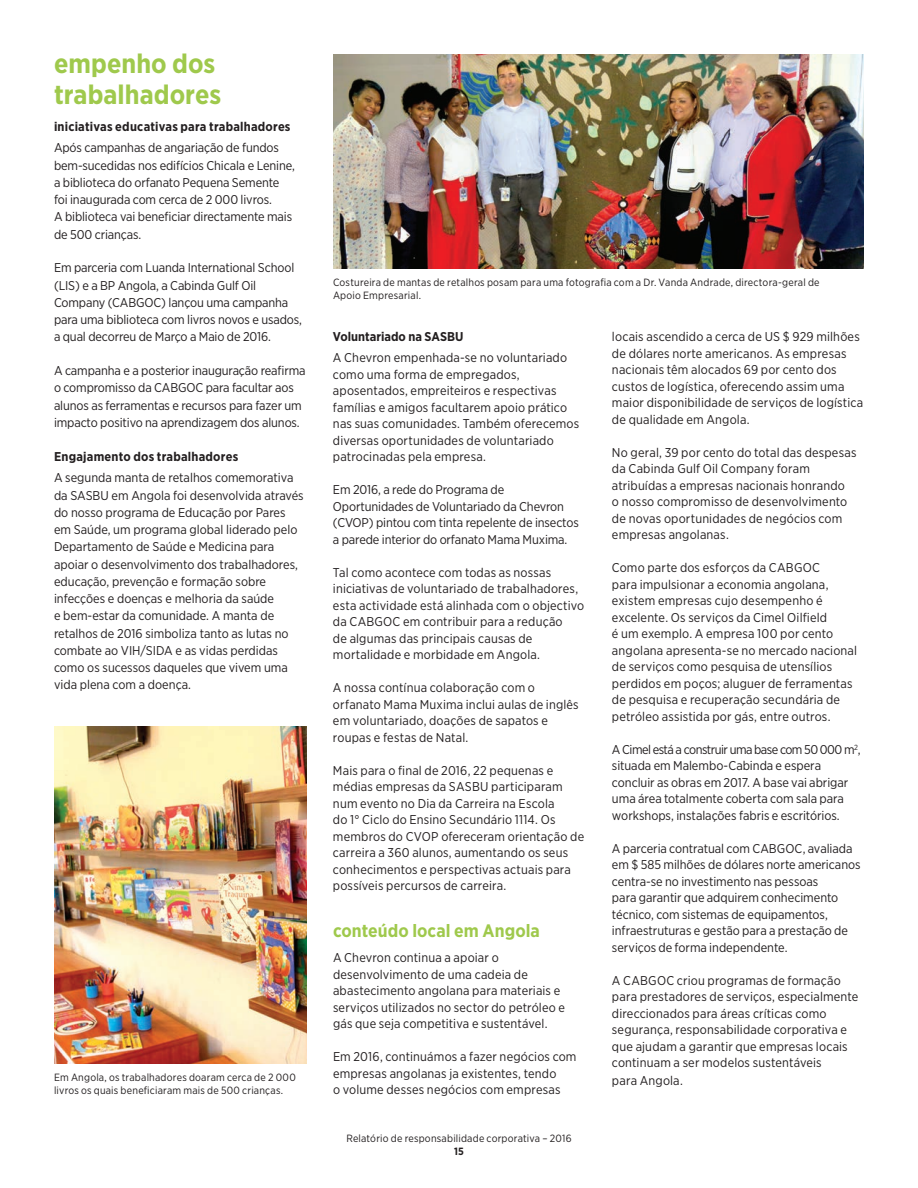
<style>
.page{position:relative;width:918px;height:1188px;background:#fff}
.page>*{position:absolute;margin:0;border:0;box-sizing:border-box;transform-origin:0 0}
.Section_Header_-_12p{font:700 27px/31.5px "Gotham Narrow";color:#9fc94c}
.Section_Header_-_12p-2{font:700 18px "Gotham Narrow";letter-spacing:.005em;color:#9fc94c}
.Body_Text_-_8_5pt_Na{font:12.75px/16.5px "Gotham Narrow";letter-spacing:.005em;color:#231f20}
.Paragraph_Header_-_8{font:700 12.75px "Gotham Narrow";letter-spacing:.015em;color:#231f20}
.Caption_-_7pt_Narrow{font:10.5px/12.8px "Gotham Narrow";letter-spacing:.02em;color:#231f20}
.t1{font:700 10.5px "Gotham Narrow";color:#231f20}
</style>
<div class="page">
<img style="left:333px;top:54px;width:531px;height:215px">
<img style="left:54px;top:726px;width:252px;height:338px">
<p class="Section_Header_-_12p" style="left:54px;top:47px;width:169px">empenho dos trabalhadores</p>
<p class="Paragraph_Header_-_8" style="left:54px;top:118px;width:238px">iniciativas educativas para trabalhadores</p>
<p class="Body_Text_-_8_5pt_Na" style="left:54px;top:139px;width:242px;line-height:17.2px">Após campanhas de angariação de fundos bem-sucedidas nos edifícios Chicala e Lenine, a biblioteca do orfanato Pequena Semente foi inaugurada com cerca de 2 000 livros.<br>A biblioteca vai beneficiar directamente mais de 500 crianças.</p>
<p class="Body_Text_-_8_5pt_Na" style="left:54px;top:259px;width:249px;line-height:17.2px">Em parceria com Luanda International School (LIS) e a BP Angola, a Cabinda Gulf Oil Company (CABGOC) lançou uma campanha para uma biblioteca com livros novos e usados, a qual decorreu de Março a Maio de 2016.</p>
<p class="Body_Text_-_8_5pt_Na" style="left:54px;top:362px;width:253px;line-height:17.2px">A campanha e a posterior inauguração reafirma o compromisso da CABGOC para facultar aos alunos as ferramentas e recursos para fazer um impacto positivo na aprendizagem dos alunos.</p>
<p class="Paragraph_Header_-_8" style="left:54px;top:448px;width:186px">Engajamento dos trabalhadores</p>
<p class="Body_Text_-_8_5pt_Na" style="left:54px;top:469px;width:251px;line-height:17.2px">A segunda manta de retalhos comemorativa da SASBU em Angola foi desenvolvida através do nosso programa de Educação por Pares em Saúde, um programa global liderado pelo Departamento de Saúde e Medicina para apoiar o desenvolvimento dos trabalhadores, educação, prevenção e formação sobre infecções e doenças e melhoria da saúde<br>e bem-estar da comunidade. A manta de retalhos de 2016 simboliza tanto as lutas no combate ao VIH/SIDA e as vidas perdidas como os sucessos daqueles que vivem uma vida plena com a doença.</p>
<p class="Caption_-_7pt_Narrow" style="left:54px;top:1071px;width:243px">Em Angola, os trabalhadores doaram cerca de 2 000 livros os quais beneficiaram mais de 500 crianças.</p>
<p class="Caption_-_7pt_Narrow" style="left:333px;top:276px;width:488px">Costureira de mantas de retalhos posam para uma fotografia com a Dr. Vanda Andrade, directora-geral de<br>Apoio Empresarial.</p>
<p class="Paragraph_Header_-_8" style="left:333px;top:329px;width:132px">Voluntariado na SASBU</p>
<p class="Body_Text_-_8_5pt_Na" style="left:333px;top:349px;width:248px">A Chevron empenhada-se no voluntariado como uma forma de empregados, aposentados, empreiteiros e respectivas famílias e amigos facultarem apoio prático nas suas comunidades. Também oferecemos diversas oportunidades de voluntariado patrocinadas pela empresa.</p>
<p class="Body_Text_-_8_5pt_Na" style="left:333px;top:481px;width:247px">Em 2016, a rede do Programa de Oportunidades de Voluntariado da Chevron (CVOP) pintou com tinta repelente de insectos a parede interior do orfanato Mama Muxima.</p>
<p class="Body_Text_-_8_5pt_Na" style="left:333px;top:564px;width:253px">Tal como acontece com todas as nossas iniciativas de voluntariado de trabalhadores, esta actividade está alinhada com o objectivo da CABGOC em contribuir para a redução<br>de algumas das principais causas de mortalidade e morbidade em Angola.</p>
<p class="Body_Text_-_8_5pt_Na" style="left:333px;top:679px;width:247px">A nossa contínua colaboração com o orfanato Mama Muxima inclui aulas de inglês em voluntariado, doações de sapatos e roupas e festas de Natal.</p>
<p class="Body_Text_-_8_5pt_Na" style="left:333px;top:762px;width:253px">Mais para o final de 2016, 22 pequenas e médias empresas da SASBU participaram num evento no Dia da Carreira na Escola<br>do 1° Ciclo do Ensino Secundário 1114. Os membros do CVOP ofereceram orientação de carreira a 360 alunos, aumentando os seus conhecimentos e perspectivas actuais para possíveis percursos de carreira.</p>
<p class="Section_Header_-_12p-2" style="left:333px;top:919px;width:208px">conteúdo local em Angola</p>
<p class="Body_Text_-_8_5pt_Na" style="left:333px;top:949px;width:234px">A Chevron continua a apoiar o desenvolvimento de uma cadeia de abastecimento angolana para materiais e serviços utilizados no sector do petróleo e gás que seja competitiva e sustentável.</p>
<p class="Body_Text_-_8_5pt_Na" style="left:333px;top:1048px;width:245px">Em 2016, continuámos a fazer negócios com empresas angolanas ja existentes, tendo<br>o volume desses negócios com empresas</p>
<p class="Caption_-_7pt_Narrow" style="left:346px;top:1132px;width:227px">Relatório de responsabilidade corporativa – 2016</p>
<p class="t1" style="left:454px;top:1145px;width:11px">15</p>
<p class="Body_Text_-_8_5pt_Na" style="left:612px;top:328px;width:253px">locais ascendido a cerca de US $ 929 milhões de dólares norte americanos. As empresas nacionais têm alocados 69 por cento dos custos de logística, oferecendo assim uma maior disponibilidade de serviços de logística de qualidade em Angola.</p>
<p class="Body_Text_-_8_5pt_Na" style="left:612px;top:444px;width:246px">No geral, 39 por cento do total das despesas da Cabinda Gulf Oil Company foram atribuídas a empresas nacionais honrando<br>o nosso compromisso de desenvolvimento de novas oportunidades de negócios com empresas angolanas.</p>
<p class="Body_Text_-_8_5pt_Na" style="left:612px;top:559px;width:247px">Como parte dos esforços da CABGOC<br>para impulsionar a economia angolana, existem empresas cujo desempenho é excelente. Os serviços da Cimel Oilfield<br>é um exemplo. A empresa 100 por cento angolana apresenta-se no mercado nacional de serviços como pesquisa de utensílios perdidos em poços; aluguer de ferramentas de pesquisa e recuperação secundária de petróleo assistida por gás, entre outros.</p>
<p class="Body_Text_-_8_5pt_Na" style="left:612px;top:741px;width:250px">A Cimel está a construir uma base com 50 000 m<sup>2</sup>, situada em Malembo-Cabinda e espera concluir as obras em 2017. A base vai abrigar uma área totalmente coberta com sala para workshops, instalações fabris e escritórios.</p>
<p class="Body_Text_-_8_5pt_Na" style="left:612px;top:840px;width:250px">A parceria contratual com CABGOC, avaliada em $ 585 milhões de dólares norte americanos centra-se no investimento nas pessoas<br>para garantir que adquirem conhecimento técnico, com sistemas de equipamentos, infraestruturas e gestão para a prestação de serviços de forma independente.</p>
<p class="Body_Text_-_8_5pt_Na" style="left:612px;top:972px;width:248px">A CABGOC criou programas de formação para prestadores de serviços, especialmente direccionados para áreas críticas como segurança, responsabilidade corporativa e que ajudam a garantir que empresas locais continuam a ser modelos sustentáveis<br>para Angola.</p>
</div>
